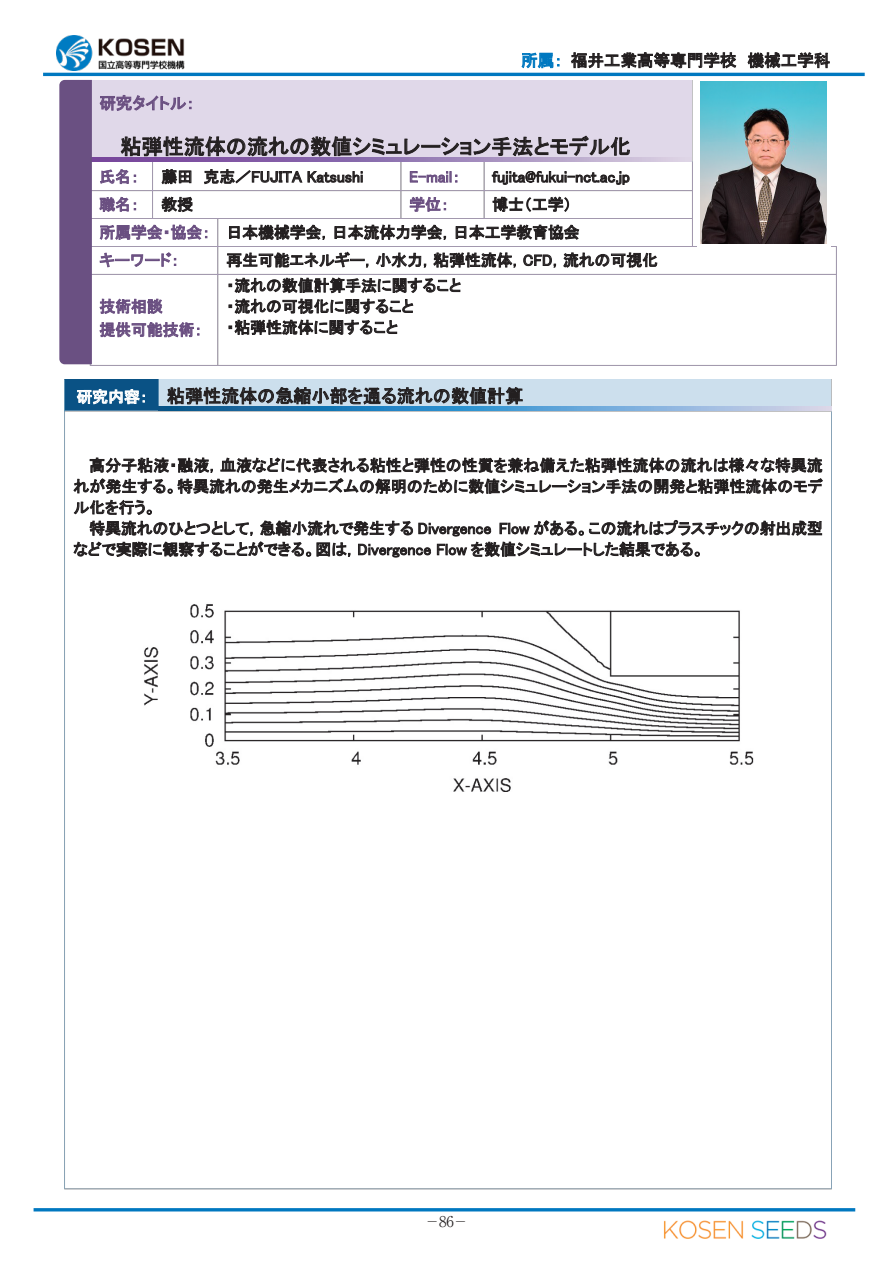
<style>
.page{position:relative;width:893px;height:1263px;background:#fff}
.page>*{position:absolute;margin:0;border:0;box-sizing:border-box;transform-origin:0 0}
.t1{font:21px "MS P Gothic";color:#231f20}
.t2{font:18px "MS P Gothic";color:#231f20}
.t3{font:16.5px "MS P Gothic";color:#231f20}
.t4{font:16.5px "MS P Gothic";color:#6a4f81}
.t5{font:15.9px/21px "MS P Gothic";color:#231f20}
.t6{font:15.9px/23.4px "MS P Gothic";color:#6a4f81}
.t7{font:300 14.85px "Ryumin Pr 6";color:#231f20;scale:.6 1}
.s1{color:#0078c0}
.s2{color:#6a4f81}
.s3{font-size:15.9px;color:#fff}
</style>
<div class="page">
<hr style="left:43px;top:73px;width:822px;height:3px;background:#0078c0">
<img style="left:63px;top:80px;width:774px;height:286px">
<svg style="left:92px;top:158px;width:600px;height:4px;background:#9b7db6"></svg>
<div style="left:59px;top:80px;width:33px;height:284px;background:#6a5082"></div>
<img style="left:64px;top:380px;width:768px;height:810px">
<svg style="left:158px;top:407px;width:673px;height:4px;background:#5395c7"></svg>
<img style="left:57px;top:35px;width:127px;height:35px">
<img style="left:144px;top:602px;width:610px;height:189px">
<hr style="left:34px;top:1208px;width:821px;height:3px;background:#0078c0">
<img style="left:663px;top:1220px;width:164px;height:19px">
<div style="left:697px;top:78px;width:133px;height:168px;background:linear-gradient(to right,#fff,#fff)"></div>
<img style="left:700px;top:82px;width:126px;height:161px">
<p class="t3" style="left:521px;top:52px;width:311px"><span class="s1">所属：</span> 福井工業高等専門学校 機械工学科</p>
<p class="t4" style="left:99px;top:95px;width:97px">研究タイトル：</p>
<h1 class="t1" style="left:120px;top:136px;width:512px">粘弾性流体の流れの数値シミュレーション手法とモデル化</h1>
<p class="t6" style="left:99px;top:165px;width:41px">氏名：</p>
<p class="t5" style="left:161px;top:166px;width:203px">藤田 克志／FUJITA Katsushi</p>
<p class="t6" style="left:409px;top:165px;width:52px">E-mail：</p>
<p class="t5" style="left:492px;top:166px;width:139px">fujita@fukui-nct.ac.jp</p>
<p class="t6" style="left:99px;top:193px;width:41px">職名：</p>
<p class="t5" style="left:161px;top:194px;width:33px">教授</p>
<p class="t6" style="left:409px;top:193px;width:41px">学位：</p>
<p class="t5" style="left:99px;top:190px;width:482px;line-height:27.8px;text-indent:393px">博士（工学）<span class="s2">所属学会・協会：</span> 日本機械学会，日本流体力学会，日本工学教育協会<span class="s2">キーワード：</span></p>
<p class="t5" style="left:226px;top:249px;width:433px">再生可能エネルギー，小水力，粘弾性流体，CFD，流れの可視化</p>
<p class="t6" style="left:99px;top:294px;width:104px">技術相談<br>提供可能技術：</p>
<p class="t5" style="left:226px;top:275px;width:236px">・流れの数値計算手法に関すること・流れの可視化に関すること<br>・粘弾性流体に関すること</p>
<p class="t2" style="left:76px;top:387px;width:448px"><span class="s3">研究内容：</span> 粘弾性流体の急縮小部を通る流れの数値計算</p>
<p class="t5" style="left:73px;top:455px;width:751px;text-align:justify;text-indent:16px">高分子粘液・融液，血液などに代表される粘性と弾性の性質を兼ね備えた粘弾性流体の流れは様々な特異流れが発生する。特異流れの発生メカニズムの解明のために数値シミュレーション手法の開発と粘弾性流体のモデル化を行う。</p>
<p class="t5" style="left:73px;top:518px;width:751px;text-indent:16px">特異流れのひとつとして，急縮小流れで発生する Divergence Flow がある。この流れはプラスチックの射出成型などで実際に観察することができる。図は，Divergence Flow を数値シミュレートした結果である。</p>
<p class="t7" style="left:428px;top:1210px;width:64px">─86─</p>
</div>
